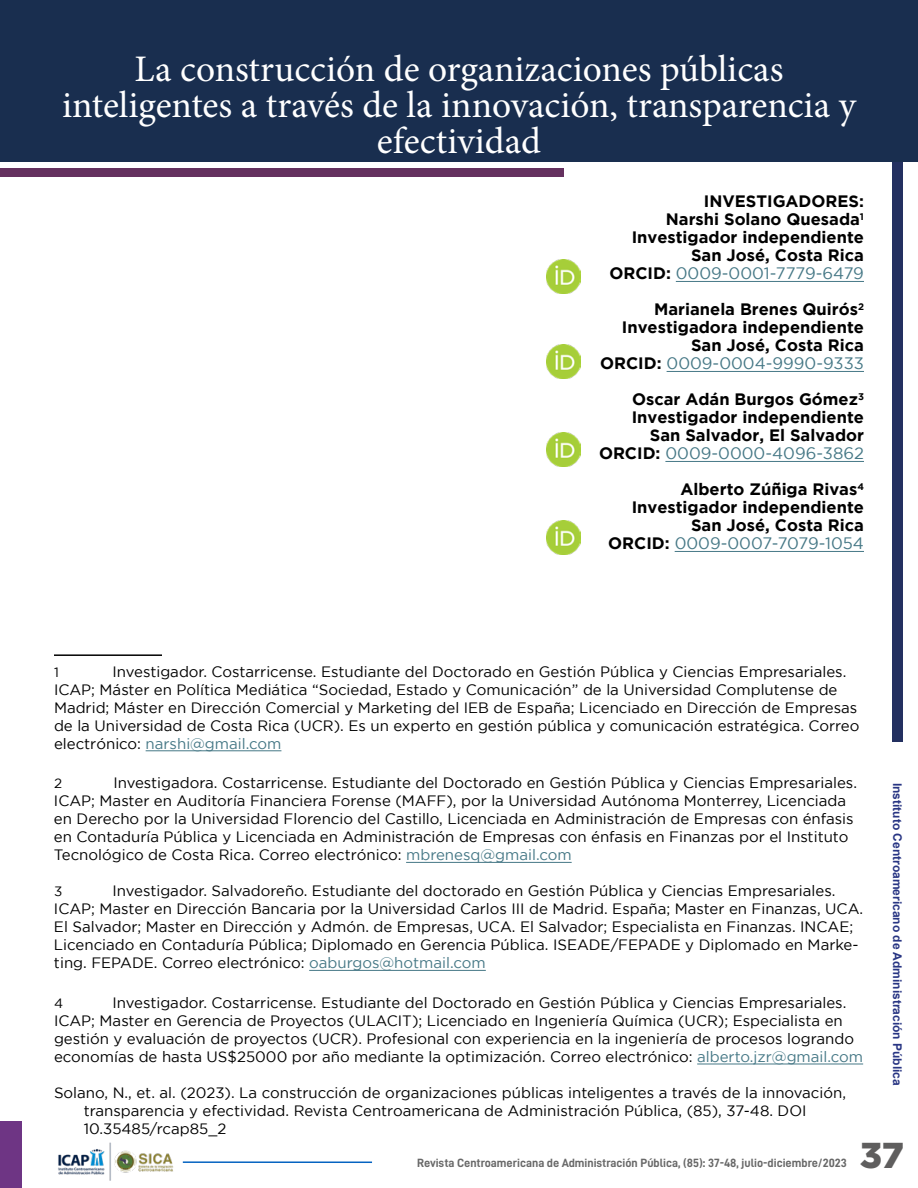
<style>
.page{position:relative;width:918px;height:1188px;background:#fff}
.page>*{position:absolute;margin:0;border:0;box-sizing:border-box;transform-origin:0 0}
.t1{font:37.5px/36px "Minion Pro";color:#fff;text-align:center}
.t2{font:900 36px "Gotham";color:#5f5e5e}
.t3{font:700 16.5px/18px "Gotham";color:#000;text-align:right}
.t4{font:15px/18px "Gotham";color:#000}
.t5{font:13.5px "Gotham";color:#000}
.t6{font:12px "D DIN PRO Bold";color:#686868}
.t7{font:700 12px "Arial";color:#283583}
.s1{font-weight:400;color:#467886}
.s2{color:#467886}
</style>
<div class="page">
<img style="left:58px;top:1142px;width:115px;height:39px">
<hr style="left:183px;top:1161px;width:189px;height:2px;background:#0563c1">
<div style="left:0;top:1121px;width:21px;height:67px;background:#6e3584"></div>
<div style="left:892px;top:30px;width:11px;height:712px;background:#233060"></div>
<div style="left:0;top:0;width:918px;height:162px;background:#192e4f"></div>
<hr style="left:676px;top:281px;width:188px;height:1px;background:#467886">
<hr style="left:667px;top:371px;width:197px;height:1px;background:#467886">
<hr style="left:665px;top:461px;width:199px;height:1px;background:#467886">
<hr style="left:675px;top:551px;width:189px;height:1px;background:#467886">
<hr style="left:54px;top:654px;width:108px;height:2px;background:#000">
<hr style="left:146px;top:751px;width:135px;height:1px;background:#467886">
<hr style="left:406px;top:862px;width:166px;height:1px;background:#467886">
<hr style="left:309px;top:970px;width:177px;height:1px;background:#467886">
<hr style="left:697px;top:1064px;width:166px;height:1px;background:#467886">
<div style="left:0;top:168px;width:564px;height:9px;background:#65315f"></div>
<img style="left:547px;top:259px;width:34px;height:34px">
<img style="left:547px;top:344px;width:34px;height:34px">
<img style="left:547px;top:433px;width:34px;height:34px">
<img style="left:547px;top:521px;width:34px;height:34px">
<h1 class="t1" style="left:62px;top:51px;width:795px">La construcción de organizaciones públicas inteligentes a través de la innovación, transparencia y efectividad</h1>
<p class="t3" style="left:609px;top:192px;width:256px">INVESTIGADORES:<br>Narshi Solano Quesada<sup>1<br></sup>Investigador independiente<br>San José, Costa Rica<br>ORCID: <span class="s1">0009-0001-7779-6479</span></p>
<p class="t3" style="left:600px;top:300px;width:265px">Marianela Brenes Quirós<sup>2<br></sup>Investigadora independiente<br>San José, Costa Rica<br>ORCID: <span class="s1">0009-0004-9990-9333</span></p>
<p class="t3" style="left:599px;top:390px;width:266px">Oscar Adán Burgos Gómez<sup>3<br></sup>Investigador independiente<br>San Salvador, El Salvador<br>ORCID: <span class="s1">0009-0000-4096-3862</span></p>
<p class="t3" style="left:608px;top:480px;width:257px">Alberto Zúñiga Rivas<sup>4<br></sup>Investigador independiente<br>San José, Costa Rica<br>ORCID: <span class="s1">0009-0007-7079-1054</span></p>
<p class="t4" style="left:54px;top:662px;width:807px;text-indent:58px">Investigador. Costarricense. Estudiante del Doctorado en Gestión Pública y Ciencias Empresariales.<br>ICAP; Máster en Política Mediática “Sociedad, Estado y Comunicación” de la Universidad Complutense de Madrid; Máster en Dirección Comercial y Marketing del IEB de España; Licenciado en Dirección de Empresas de la Universidad de Costa Rica (UCR). Es un experto en gestión pública y comunicación estratégica. Correo electrónico: <span class="s2">narshi@gmail.com</span></p>
<p class="t5" style="left:54px;top:776px;width:10px">2</p>
<p class="t5" style="left:54px;top:665px;width:6px">1</p>
<p class="t4" style="left:54px;top:774px;width:805px;text-indent:59px">Investigadora. Costarricense. Estudiante del Doctorado en Gestión Pública y Ciencias Empresariales.<br>ICAP; Master en Auditoría Financiera Forense (MAFF), por la Universidad Autónoma Monterrey, Licenciada en Derecho por la Universidad Florencio del Castillo, Licenciada en Administración de Empresas con énfasis en Contaduría Pública y Licenciada en Administración de Empresas con énfasis en Finanzas por el Instituto Tecnológico de Costa Rica. Correo electrónico: <span class="s2">mbrenesq@gmail.com</span></p>
<p class="t5" style="left:54px;top:884px;width:10px">3</p>
<p class="t7" style="left:906px;top:783px;width:304px;rotate:90deg">Instituto Centroamericano de Administración Pública</p>
<p class="t4" style="left:54px;top:882px;width:811px;text-indent:58px">Investigador. Salvadoreño. Estudiante del doctorado en Gestión Pública y Ciencias Empresariales.<br>ICAP; Master en Dirección Bancaria por la Universidad Carlos III de Madrid. España; Master en Finanzas, UCA.<br>El Salvador; Master en Dirección y Admón. de Empresas, UCA. El Salvador; Especialista en Finanzas. INCAE; Licenciado en Contaduría Pública; Diplomado en Gerencia Pública. ISEADE/FEPADE y Diplomado en Marke&shy;ting. FEPADE. Correo electrónico: <span class="s2">oaburgos@hotmail.com</span></p>
<p class="t5" style="left:54px;top:996px;width:11px">4</p>
<p class="t4" style="left:54px;top:993px;width:811px;text-indent:58px">Investigador. Costarricense. Estudiante del Doctorado en Gestión Pública y Ciencias Empresariales.<br>ICAP; Master en Gerencia de Proyectos (ULACIT); Licenciado en Ingeniería Química (UCR); Especialista en gestión y evaluación de proyectos (UCR). Profesional con experiencia en la ingeniería de procesos logrando economías de hasta US$25000 por año mediante la optimización. Correo electrónico: <span class="s2">alberto.jzr@gmail.com</span></p>
<p class="t4" style="left:84px;top:1083px;width:764px;text-indent:-30px">Solano, N., et. al. (2023). La construcción de organizaciones públicas inteligentes a través de la innovación, transparencia y efectividad. Revista Centroamericana de Administración Pública, (85), 37-48. DOI<br>10.35485/rcap85_2</p>
<p class="t6" style="left:417px;top:1156px;width:431px">Revista Centroamericana de Administración Pública, (85): 37-48, julio-diciembre/2023</p>
<h2 class="t2" style="left:860px;top:1135px;width:45px">37</h2>
</div>
